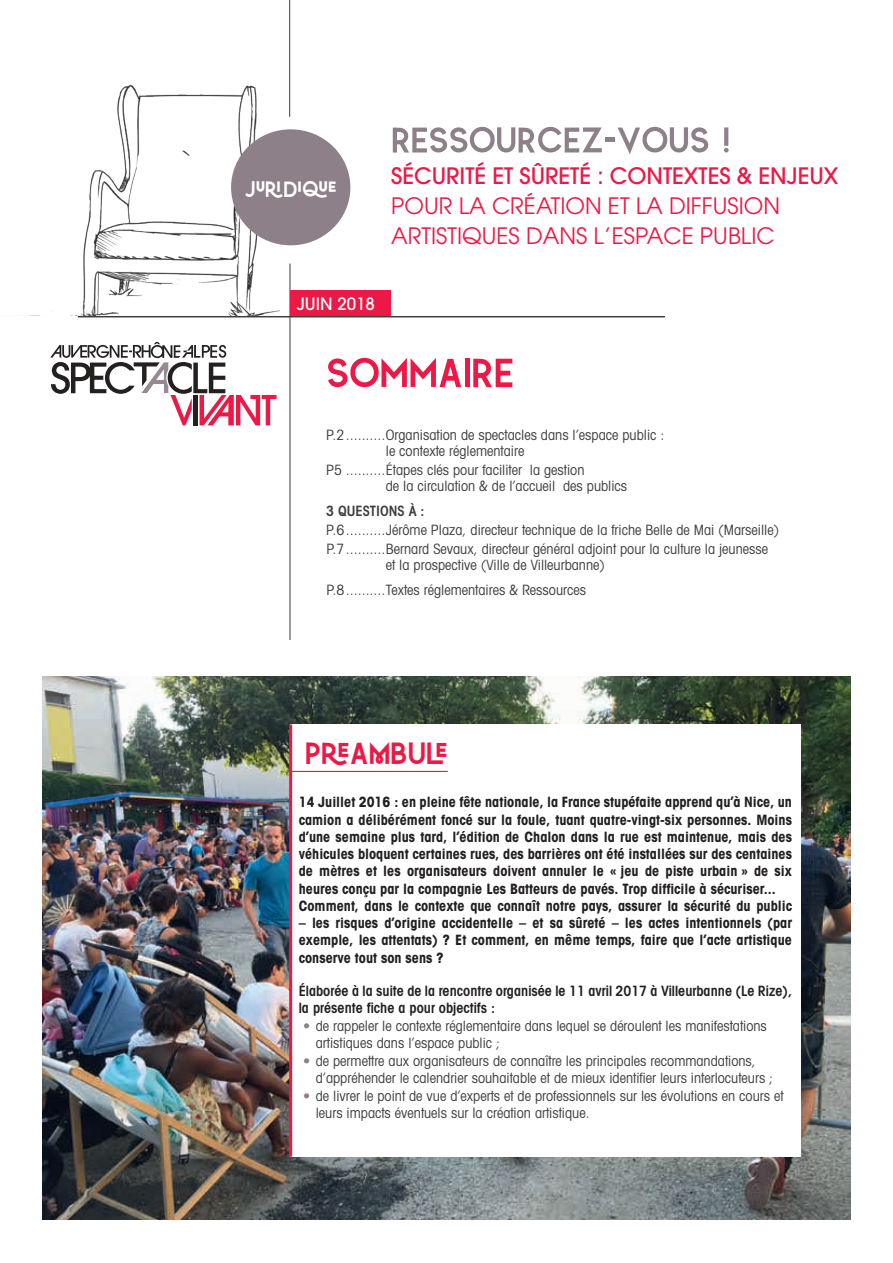
<style>
.page{position:relative;width:893px;height:1263px;background:#fff}
.page>*{position:absolute;margin:0;border:0;box-sizing:border-box;transform-origin:0 0}
.t1{font:60px "Quirk";color:#ed1845}
.t2{font:52.5px "Quirk";color:#8e8089}
.t3{font:45px "Quirk";color:#ed1845}
.t4{font:33px "Quirk";color:#fff;scale:.94 1}
.t5{font:22.5px/30px "Avant Garde";color:#ed1845}
.t6{font:500 22.5px "Avant Garde";color:#ed1845}
.t7{font:500 16.95px "Avant Garde";color:#fff}
.t8{font:condensed 14.25px/16.5px "Avant Garde";color:#3e3e3f}
.t9{font:700 condensed 14.25px/17.2px "Avant Garde";color:#231f20}
.t10{font:600 condensed 14.25px/16.5px "Avant Garde";color:#231f20}
.t11{font:600 condensed 14.25px "Avant Garde";color:#3e3e3f}
.s1{color:#8e8089}
</style>
<div class="page">
<img style="left:29px;top:66px;width:262px;height:250px">
<img style="left:43px;top:676px;width:807px;height:543px">
<svg style="left:50px;top:342px;width:227px;height:83px"></svg>
<div style="left:290px;top:724px;width:510px;height:433px;background:#fff"></div>
<hr style="left:290px;top:771px;width:158px;height:1px;background:#ed1845">
<hr style="left:290px;top:264px;width:1px;height:376px;background:#3e3e3f">
<hr style="left:289px;top:724px;width:3px;height:433px;background:#ed1845">
<hr style="left:289px;top:0;width:1px;height:117px;background:#3e3e3f">
<hr style="left:78px;top:316px;width:587px;height:1px;background:#3e3e3f">
<div style="left:291px;top:291px;width:100px;height:25px;background:#ed1845"></div>
<div style="left:231px;top:129px;width:119px;height:116px;background:#8e8089;border-radius:50%"></div>
<h3 class="t4" style="left:245px;top:173px;width:97px">Juridique</h3>
<h2 class="t2" style="left:391px;top:114px;width:341px">RESSOURCEZ-VOUS !</h2>
<h3 class="t6" style="left:391px;top:162px;width:449px">SÉCURITÉ ET SÛRETÉ : CONTEXTES &amp; ENJEUX</h3>
<h3 class="t5" style="left:391px;top:190px;width:390px">POUR LA CRÉATION ET LA DIFFUSION<br>ARTISTIQUES DANS L’ESPACE PUBLIC</h3>
<p class="t7" style="left:297px;top:293px;width:80px">JUIN 2018</p>
<h1 class="t1" style="left:326px;top:343px;width:189px">SOMMAIRE</h1>
<p class="t8" style="left:386px;top:426px;width:280px;text-indent:-60px">P.2..........Organisation de spectacles dans l’espace public : le contexte réglementaire</p>
<p class="t8" style="left:386px;top:461px;width:243px;text-indent:-60px">P5 ..........Étapes clés pour faciliter la gestion<br>de la circulation &amp; de l’accueil des publics</p>
<p class="t11" style="left:326px;top:503px;width:100px">3 QUESTIONS À :</p>
<p class="t8" style="left:326px;top:520px;width:454px;line-height:18.6px">P.6..........Jérôme Plaza, directeur technique de la friche Belle de Mai (Marseille)<br>P.7..........Bernard Sevaux, directeur général adjoint pour la culture la jeunesse</p>
<p class="t8" style="left:326px;top:552px;width:280px;line-height:25px;text-indent:60px">et la prospective (Ville de Villeurbanne)<br>P.8..........Textes réglementaires &amp; Ressources</p>
<h3 class="t3" style="left:305px;top:731px;width:141px">préAmBUle</h3>
<p class="t9" style="left:299px;top:793px;width:495px">14 Juillet 2016 : en pleine fête nationale, la France stupéfaite apprend qu’à Nice, un camion a délibérément foncé sur la foule, tuant quatre-vingt-six personnes. Moins d’une semaine plus tard, l’édition de Chalon dans la rue est maintenue, mais des véhicules bloquent certaines rues, des barrières ont été installées sur des centaines de mètres et les organisateurs doivent annuler le « jeu de piste urbain » de six heures conçu par la compagnie Les Batteurs de pavés. Trop difficile à sécuriser...<br>Comment, dans le contexte que connaît notre pays, assurer la sécurité du public</p>
<p class="t9" style="left:299px;top:914px;width:495px;text-align:justify">– les risques d’origine accidentelle – et sa sûreté – les actes intentionnels (par exemple, les attentats) ? Et comment, en même temps, faire que l’acte artistique conserve tout son sens ?</p>
<p class="t10" style="left:299px;top:982px;width:495px">Élaborée à la suite de la rencontre organisée le 11 avril 2017 à Villeurbanne (Le Rize), la présente fiche a pour objectifs :</p>
<p class="t8" style="left:316px;top:1017px;width:453px;text-indent:-13px"><span class="s1">•</span> de rappeler le contexte réglementaire dans lequel se déroulent les manifestations artistiques dans l’espace public ;</p>
<p class="t8" style="left:316px;top:1053px;width:459px;text-indent:-13px"><span class="s1">•</span> de permettre aux organisateurs de connaître les principales recommandations, d’appréhender le calendrier souhaitable et de mieux identifier leurs interlocuteurs ;</p>
<p class="t8" style="left:316px;top:1088px;width:469px;text-indent:-13px"><span class="s1">•</span> de livrer le point de vue d’experts et de professionnels sur les évolutions en cours et leurs impacts éventuels sur la création artistique.</p>
</div>
